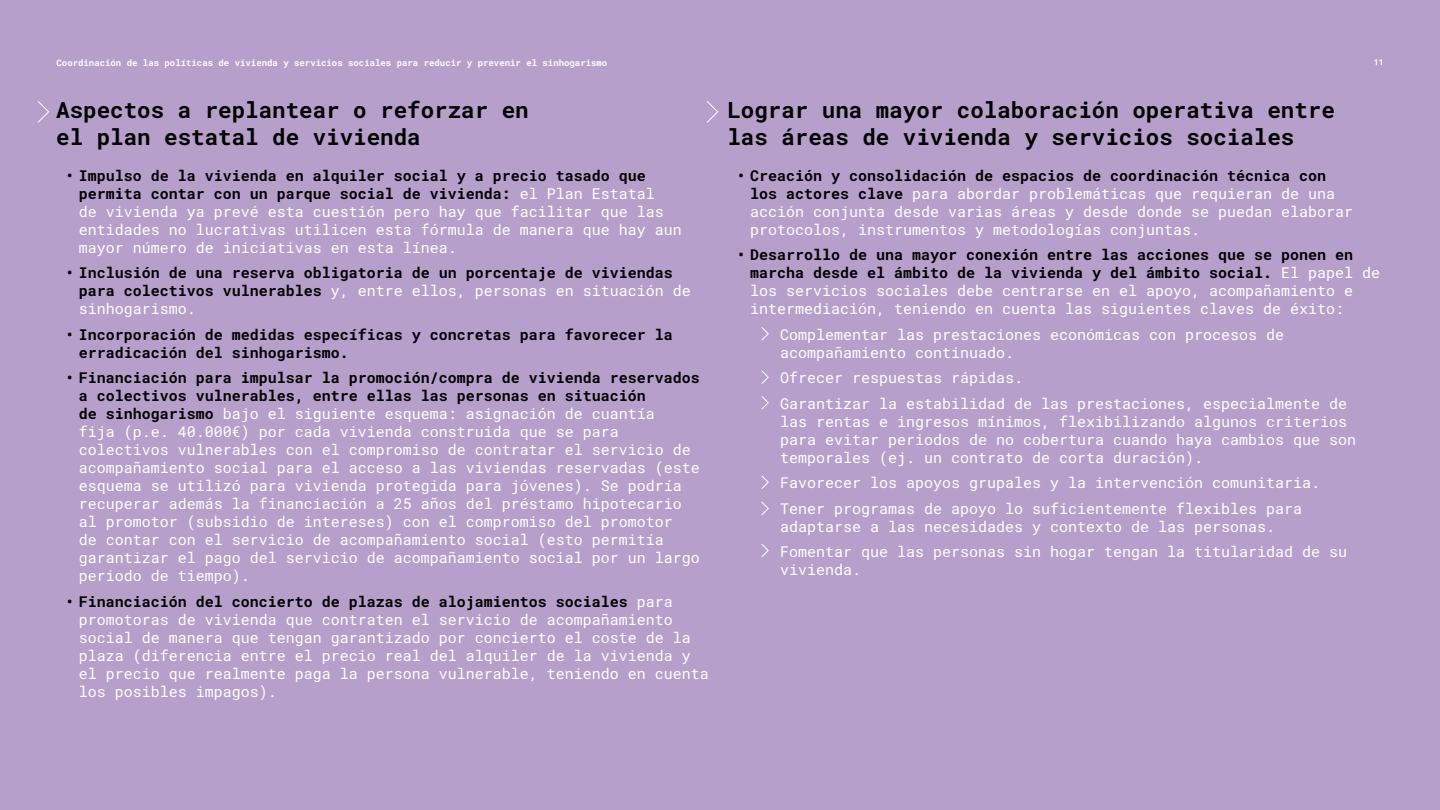
<style>
.page{position:relative;width:1440px;height:810px;background:#b79fcb}
.page>*{position:absolute;margin:0;border:0;box-sizing:border-box;transform-origin:0 0}
.t1{font:700 22.5px/27px "Roboto Mono";color:#000}
.t2{font:15px/18px "Roboto Mono";color:#fff}
.t3{font:700 15px/18px "Roboto Mono";color:#000}
.t4{font:700 9px "Roboto Mono";color:#fff}
.t5{font:700 8.25px "Roboto Mono";color:#fff}
.s1{font-weight:700;color:#000}
.s2{font-weight:400;color:#fff}
</style>
<div class="page">
<svg style="left:761px;top:327px;width:8px;height:14px"></svg>
<svg style="left:37px;top:101px;width:12px;height:22px"></svg>
<svg style="left:707px;top:101px;width:12px;height:22px"></svg>
<svg style="left:761px;top:370px;width:8px;height:14px"></svg>
<svg style="left:761px;top:396px;width:8px;height:14px"></svg>
<svg style="left:761px;top:475px;width:8px;height:14px"></svg>
<svg style="left:761px;top:502px;width:8px;height:13px"></svg>
<svg style="left:761px;top:544px;width:8px;height:13px"></svg>
<p class="t4" style="left:57px;top:56px;width:552px">Coordinación de las políticas de vivienda y servicios sociales para reducir y prevenir el sinhogarismo</p>
<p class="t5" style="left:1374px;top:56px;width:11px">11</p>
<h1 class="t1" style="left:56px;top:96px;width:474px">Aspectos a replantear o reforzar en el plan estatal de vivienda</h1>
<h1 class="t1" style="left:727px;top:96px;width:609px">Lograr una mayor colaboración operativa entre las áreas de vivienda y servicios sociales</h1>
<p class="t2" style="left:79px;top:166px;width:604px;text-indent:-13px"><span class="s1">• Impulso de la vivienda en alquiler social y a precio tasado que permita contar con un parque social de vivienda:</span> el Plan Estatal<br>de vivienda ya prevé esta cuestión pero hay que facilitar que las entidades no lucrativas utilicen esta fórmula de manera que hay aun mayor número de iniciativas en esta línea.</p>
<p class="t3" style="left:79px;top:263px;width:614px;text-indent:-14px">• Inclusión de una reserva obligatoria de un porcentaje de viviendas para colectivos vulnerables <span class="s2">y, entre ellos, personas en situación de sinhogarismo.</span></p>
<p class="t3" style="left:79px;top:325px;width:595px;text-indent:-14px">• Incorporación de medidas específicas y concretas para favorecer la erradicación del sinhogarismo.</p>
<p class="t2" style="left:79px;top:368px;width:622px;text-indent:-14px"><span class="s1">• Financiación para impulsar la promoción/compra de vivienda reservados a colectivos vulnerables, entre ellas las personas en situación<br>de sinhogarismo</span> bajo el siguiente esquema: asignación de cuantía<br>fija (p.e. 40.000€) por cada vivienda construida que se para colectivos vulnerables con el compromiso de contratar el servicio de acompañamiento social para el acceso a las viviendas reservadas (este esquema se utilizó para vivienda protegida para jóvenes). Se podría recuperar además la financiación a 25 años del préstamo hipotecario al promotor (subsidio de intereses) con el compromiso del promotor<br>de contar con el servicio de acompañamiento social (esto permitía garantizar el pago del servicio de acompañamiento social por un largo periodo de tiempo).</p>
<p class="t2" style="left:79px;top:592px;width:631px;text-indent:-14px"><span class="s1">• Financiación del concierto de plazas de alojamientos sociales</span> para promotoras de vivienda que contraten el servicio de acompañamiento social de manera que tengan garantizado por concierto el coste de la plaza (diferencia entre el precio real del alquiler de la vivienda y el precio que realmente paga la persona vulnerable, teniendo en cuenta los posibles impagos).</p>
<p class="t2" style="left:750px;top:166px;width:604px;text-indent:-14px"><span class="s1">• Creación y consolidación de espacios de coordinación técnica con los actores clave</span> para abordar problemáticas que requieran de una acción conjunta desde varias áreas y desde donde se puedan elaborar protocolos, instrumentos y metodologías conjuntas.</p>
<p class="t2" style="left:750px;top:245px;width:632px;text-indent:-14px"><span class="s1">• Desarrollo de una mayor conexión entre las acciones que se ponen en marcha desde el ámbito de la vivienda y del ámbito social.</span> El papel de los servicios sociales debe centrarse en el apoyo, acompañamiento e intermediación, teniendo en cuenta las siguientes claves de éxito:</p>
<p class="t2" style="left:780px;top:325px;width:506px">Complementar las prestaciones económicas con procesos de acompañamiento continuado.</p>
<p class="t2" style="left:780px;top:365px;width:568px;line-height:25.5px">Ofrecer respuestas rápidas.<br>Garantizar la estabilidad de las prestaciones, especialmente de</p>
<p class="t2" style="left:780px;top:412px;width:577px">las rentas e ingresos mínimos, flexibilizando algunos criterios para evitar periodos de no cobertura cuando haya cambios que son temporales (ej. un contrato de corta duración).</p>
<p class="t2" style="left:780px;top:470px;width:541px;line-height:25.5px">Favorecer los apoyos grupales y la intervención comunitaria.<br>Tener programas de apoyo lo suficientemente flexibles para</p>
<p class="t2" style="left:780px;top:513px;width:568px;line-height:25.5px">adaptarse a las necesidades y contexto de las personas.<br>Fomentar que las personas sin hogar tengan la titularidad de su</p>
<p class="t2" style="left:780px;top:560px;width:82px">vivienda.</p>
</div>
